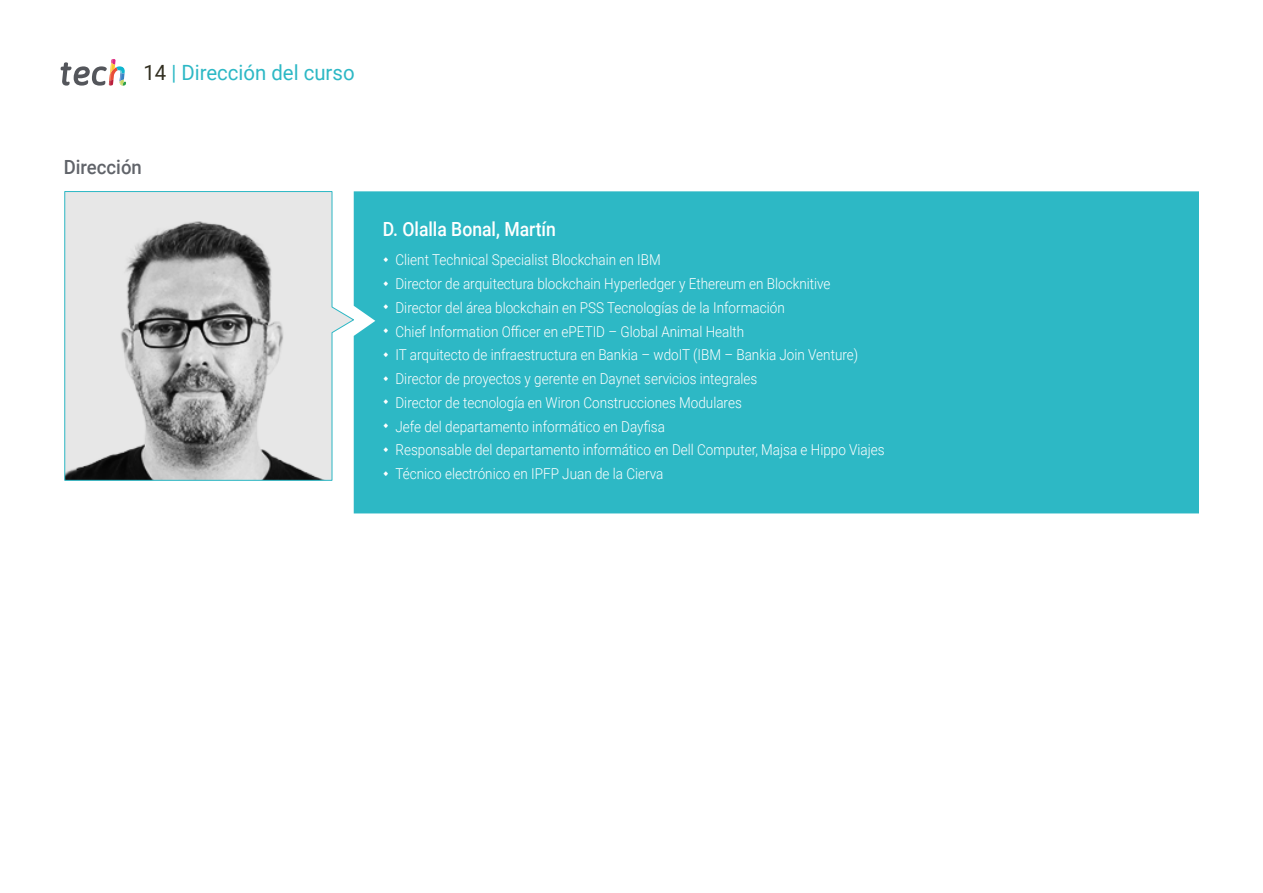
<style>
.page{position:relative;width:1263px;height:893px;background:#fff}
.page>*{position:absolute;margin:0;border:0;box-sizing:border-box;transform-origin:0 0}
.t1{font:21px "Roboto";color:#2db8c5}
.t2{font:500 19.5px "Roboto";color:#fff;scale:.9 1}
.t3{font:500 19.5px "Roboto";color:#61646a;scale:.95 1}
.t4{font:300 15px/23.7px "Roboto";color:#fff;scale:.9 1}
.s1{color:#312e20}
</style>
<div class="page">
<svg style="left:61px;top:59px;width:65px;height:27px"></svg>
<div style="left:354px;top:191px;width:845px;height:322px;background:#2db8c5"></div>
<svg style="left:64px;top:191px;width:290px;height:290px;background:#c0c2c2"></svg>
<svg style="left:384px;top:257px;width:4px;height:5px"></svg>
<svg style="left:384px;top:281px;width:4px;height:5px"></svg>
<svg style="left:384px;top:304px;width:4px;height:5px"></svg>
<svg style="left:384px;top:328px;width:4px;height:5px"></svg>
<svg style="left:384px;top:352px;width:4px;height:5px"></svg>
<svg style="left:384px;top:376px;width:4px;height:5px"></svg>
<svg style="left:384px;top:399px;width:4px;height:5px"></svg>
<svg style="left:384px;top:423px;width:4px;height:5px"></svg>
<svg style="left:384px;top:447px;width:4px;height:5px"></svg>
<svg style="left:384px;top:471px;width:4px;height:5px"></svg>
<h1 class="t1" style="left:144px;top:57px;width:213px"><span class="s1">14</span> | Dirección del curso</h1>
<h2 class="t3" style="left:64px;top:153px;width:84px">Dirección</h2>
<h2 class="t2" style="left:383px;top:215px;width:194px">D. Olalla Bonal, Martín</h2>
<p class="t4" style="left:395px;top:247px;width:545px">Client Technical Specialist Blockchain en IBM<br>Director de arquitectura blockchain Hyperledger y Ethereum en Blocknitive<br>Director del área blockchain en PSS Tecnologías de la Información<br>Chief Information Officer en ePETID – Global Animal Health<br>IT arquitecto de infraestructura en Bankia – wdoIT (IBM – Bankia Join Venture)<br>Director de proyectos y gerente en Daynet servicios integrales<br>Director de tecnología en Wiron Construcciones Modulares<br>Jefe del departamento informático en Dayfisa<br>Responsable del departamento informático en Dell Computer, Majsa e Hippo Viajes Técnico electrónico en IPFP Juan de la Cierva</p>
</div>
